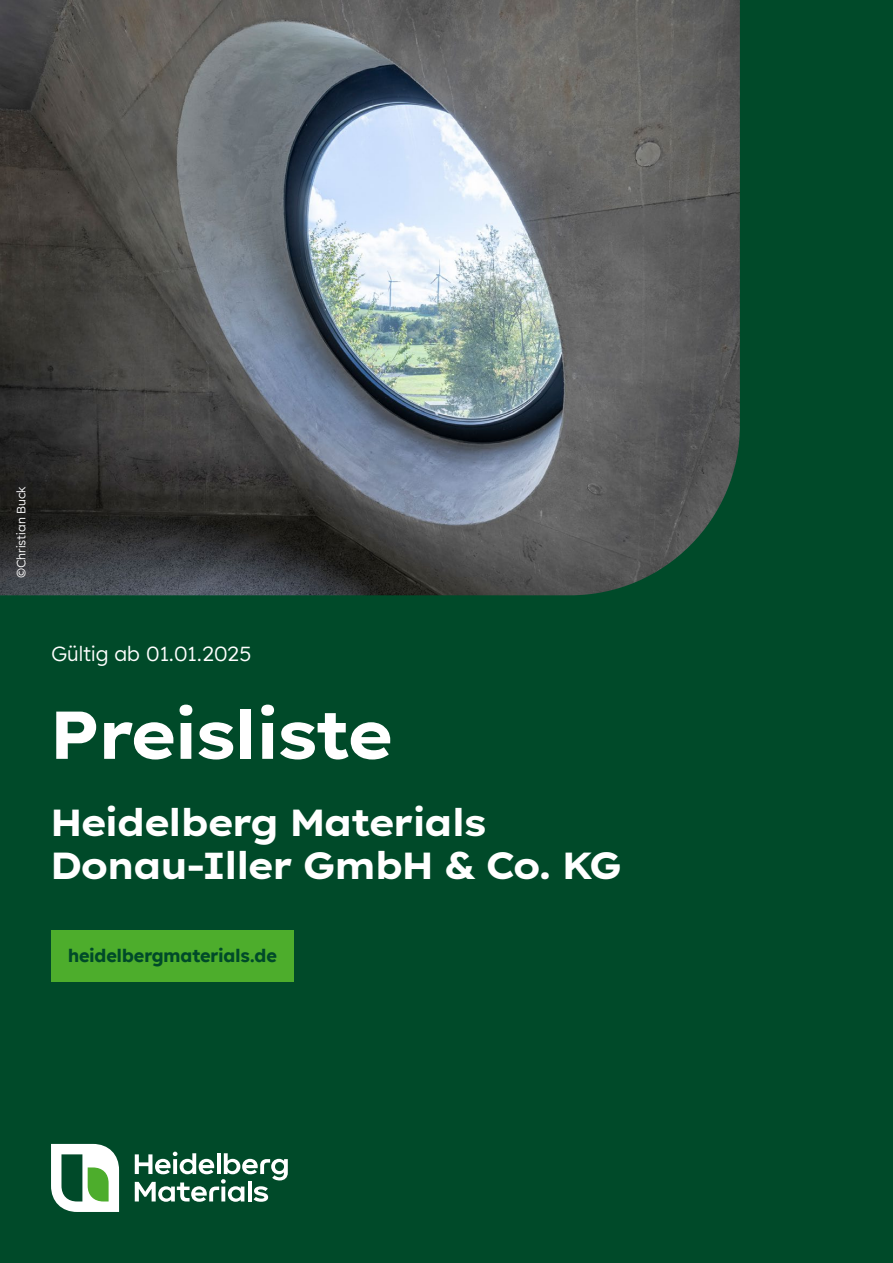
<style>
.page{position:relative;width:893px;height:1263px;background:#004a29}
.page>*{position:absolute;margin:0;border:0;box-sizing:border-box;transform-origin:0 0}
.L2_Headline_Deep_Green{font:700 67.5px "Lexend Exa HM";color:#fff}
.L3_Subline_Deep_Green{font:700 37.5px/43.2px "Lexend Exa HM";color:#fff}
.L1_Topline_Deep_Green{font:20.25px "Lexend HM";color:#fff}
.L15_CTA{font:700 18px "Lexend HM";color:#004a29}
.L6_Marginalia{font:12px "Lexend HM";color:#fff}
</style>
<div class="page">
<div style="left:51px;top:930px;width:243px;height:51px;background:#4dad2c"></div>
<img style="left:0;top:0;width:740px;height:595px">
<svg style="left:51px;top:1144px;width:68px;height:68px"></svg>
<svg style="left:135px;top:1152px;width:153px;height:50px"></svg>
<p class="L6_Marginalia" style="left:12px;top:578px;width:94px;rotate:-90deg">©Christian Buck</p>
<p class="L1_Topline_Deep_Green" style="left:51px;top:638px;width:202px">Gültig ab 01.01.2025</p>
<p class="L2_Headline_Deep_Green" style="left:51px;top:681px;width:342px">Preisliste</p>
<p class="L3_Subline_Deep_Green" style="left:51px;top:798px;width:571px">Heidelberg Materials<br>Donau-Iller GmbH &amp; Co. KG</p>
<p class="L15_CTA" style="left:68px;top:941px;width:210px">heidelbergmaterials.de</p>
</div>
